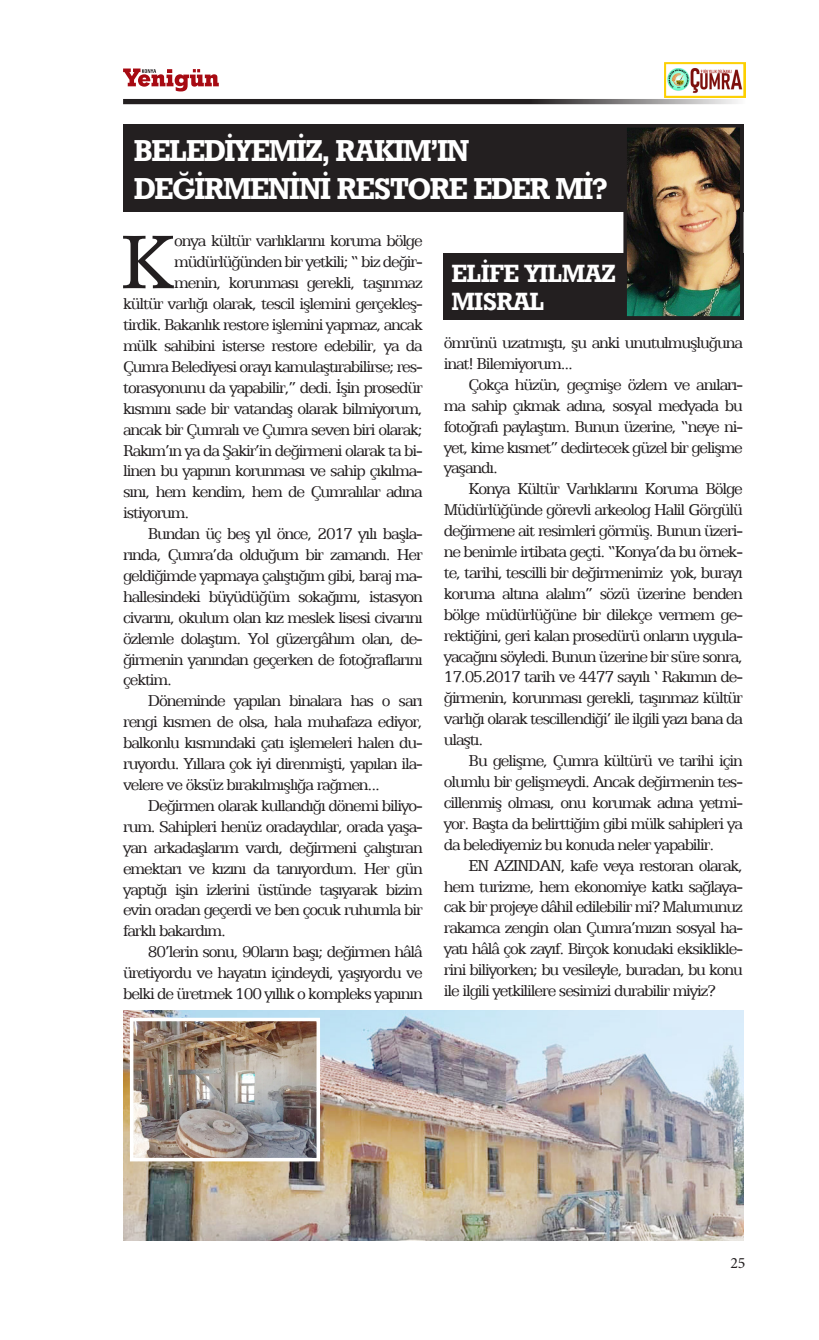
<style>
.page{position:relative;width:819px;height:1340px;background:#fff}
.page>*{position:absolute;margin:0;border:0;box-sizing:border-box;transform-origin:0 0}
.metin{font:85.58px "Egyptian 505 BT";color:#231f20}
.yatay_baslık{font:29.75px/38.5px "Geometric Slab 712 BT Bold A";letter-spacing:-.03em;color:#fff}
.yatay_baslık-2{font:24.5px/28px "Geometric Slab 712 BT Bold A";letter-spacing:-.01em;color:#fff}
.metin-2{font:17.32px/20.8px "Egyptian 505 BT";letter-spacing:-.065em;color:#231f20;text-align:justify}
.t1{font:15.75px "Minion Pro";color:#231f20}
</style>
<div class="page">
<svg style="left:123px;top:68px;width:96px;height:23px"></svg>
<svg style="left:123px;top:99px;width:615px;height:5px;background:#464344"></svg>
<img style="left:664px;top:62px;width:81px;height:35px">
<div style="left:123px;top:124px;width:620px;height:87px;background:#231f20"></div>
<div style="left:443px;top:253px;width:300px;height:67px;background:#231f20"></div>
<img style="left:628px;top:129px;width:110px;height:185px">
<div style="left:623px;top:124px;width:120px;height:195px;border:4px solid #231f20"></div>
<img style="left:123px;top:1010px;width:620px;height:230px">
<img style="left:135px;top:1022px;width:180px;height:134px">
<div style="left:130px;top:1017px;width:190px;height:144px;border:4px solid #fff"></div>
<p class="yatay_baslık" style="left:134px;top:131px;width:475px">BELEDİYEMİZ, RAKIM’IN<br>DEĞİRMENİNİ RESTORE EDER Mİ?</p>
<p class="metin" style="left:120px;top:212px;width:56px">K</p>
<p class="metin-2" style="left:174px;top:230px;width:250px">onya kültür varlıklarını koruma bölge</p>
<p class="metin-2" style="left:174px;top:251px;width:250px">müdürlüğünden bir yetkili; “ biz değir-</p>
<p class="metin-2" style="left:174px;top:272px;width:250px">menin, korunması gerekli, taşınmaz</p>
<p class="metin-2" style="left:123px;top:293px;width:301px">kültür varlığı olarak, tescil işlemini gerçekleş-</p>
<p class="metin-2" style="left:123px;top:314px;width:301px">tirdik. Bakanlık restore işlemini yapmaz, ancak</p>
<p class="metin-2" style="left:123px;top:335px;width:301px">mülk sahibini isterse restore edebilir, ya da</p>
<p class="metin-2" style="left:123px;top:356px;width:301px">Çumra Belediyesi orayı kamulaştırabilirse; res-</p>
<p class="metin-2" style="left:123px;top:377px;width:301px">torasyonunu da yapabilir,” dedi. İşin prosedür</p>
<p class="metin-2" style="left:123px;top:397px;width:301px">kısmını sade bir vatandaş olarak bilmiyorum,</p>
<p class="metin-2" style="left:123px;top:418px;width:301px">ancak bir Çumralı ve Çumra seven biri olarak;</p>
<p class="metin-2" style="left:123px;top:439px;width:301px">Rakım’ın ya da Şakir’in değirmeni olarak ta bi-</p>
<p class="metin-2" style="left:123px;top:460px;width:301px">linen bu yapının korunması ve sahip çıkılma-</p>
<p class="metin-2" style="left:123px;top:481px;width:301px">sını, hem kendim, hem de Çumralılar adına</p>
<p class="metin-2" style="left:123px;top:502px;width:68px">istiyorum.</p>
<p class="metin-2" style="left:123px;top:523px;width:301px;text-indent:25px">Bundan üç beş yıl önce, 2017 yılı başla&shy;rında, Çumra’da olduğum bir zamandı. Her geldiğimde yapmaya çalıştığım gibi, baraj ma&shy;hallesindeki büyüdüğüm sokağımı, istasyon civarını, okulum olan kız meslek lisesi civarını özlemle dolaştım. Yol güzergâhım olan, de&shy;ğirmenin yanından geçerken de fotoğraflarını çektim.</p>
<p class="metin-2" style="left:123px;top:690px;width:301px;text-indent:25px">Döneminde yapılan binalara has o sarı rengi kısmen de olsa, hala muhafaza ediyor, balkonlu kısmındaki çatı işlemeleri halen du&shy;ruyordu. Yıllara çok iyi direnmişti, yapılan ila&shy;velere ve öksüz bırakılmışlığa rağmen...</p>
<p class="metin-2" style="left:123px;top:794px;width:301px;text-indent:25px">Değirmen olarak kullandığı dönemi biliyo&shy;rum. Sahipleri henüz oradaydılar, orada yaşa&shy;yan arkadaşlarım vardı, değirmeni çalıştıran emektarı ve kızını da tanıyordum. Her gün yaptığı işin izlerini üstünde taşıyarak bizim evin oradan geçerdi ve ben çocuk ruhumla bir farklı bakardım.</p>
<p class="metin-2" style="left:123px;top:941px;width:301px;text-indent:25px">80’lerin sonu, 90ların başı; değirmen hâlâ üretiyordu ve hayatın içindeydi, yaşıyordu ve belki de üretmek 100 yıllık o kompleks yapının</p>
<p class="yatay_baslık-2" style="left:452px;top:259px;width:165px">ELİFE YILMAZ<br>MISRAL</p>
<p class="metin-2" style="left:444px;top:332px;width:300px">ömrünü uzatmıştı, şu anki unutulmuşluğuna inat! Bilemiyorum...</p>
<p class="metin-2" style="left:444px;top:374px;width:300px;text-indent:25px">Çokça hüzün, geçmişe özlem ve anıları&shy;ma sahip çıkmak adına, sosyal medyada bu fotoğrafı paylaştım. Bunun üzerine, “neye ni&shy;yet, kime kısmet” dedirtecek güzel bir gelişme yaşandı.</p>
<p class="metin-2" style="left:444px;top:478px;width:300px;text-indent:25px">Konya Kültür Varlıklarını Koruma Bölge Müdürlüğünde görevli arkeolog Halil Görgülü değirmene ait resimleri görmüş. Bunun üzeri&shy;ne benimle irtibata geçti. “Konya’da bu örnek&shy;te, tarihi, tescilli bir değirmenimiz yok, burayı koruma altına alalım” sözü üzerine benden bölge müdürlüğüne bir dilekçe vermem ge&shy;rektiğini, geri kalan prosedürü onların uygula&shy;yacağını söyledi. Bunun üzerine bir süre sonra, 17.05.2017 tarih ve 4477 sayılı ‘ Rakımın de&shy;ğirmenin, korunması gerekli, taşınmaz kültür varlığı olarak tescillendiği’ ile ilgili yazı bana da ulaştı.</p>
<p class="metin-2" style="left:444px;top:750px;width:300px;text-indent:25px">Bu gelişme, Çumra kültürü ve tarihi için olumlu bir gelişmeydi. Ancak değirmenin tes&shy;cillenmiş olması, onu korumak adına yetmi&shy;yor. Başta da belirttiğim gibi mülk sahipleri ya da belediyemiz bu konuda neler yapabilir.</p>
<p class="metin-2" style="left:444px;top:854px;width:300px;text-indent:25px">EN AZINDAN, kafe veya restoran olarak, hem turizme, hem ekonomiye katkı sağlaya&shy;cak bir projeye dâhil edilebilir mi? Malumunuz rakamca zengin olan Çumra’mızın sosyal ha&shy;yatı hâlâ çok zayıf. Birçok konudaki eksiklikle&shy;rini biliyorken; bu vesileyle, buradan, bu konu ile ilgili yetkililere sesimizi durabilir miyiz?</p>
<p class="t1" style="left:730px;top:1252px;width:17px">25</p>
</div>
